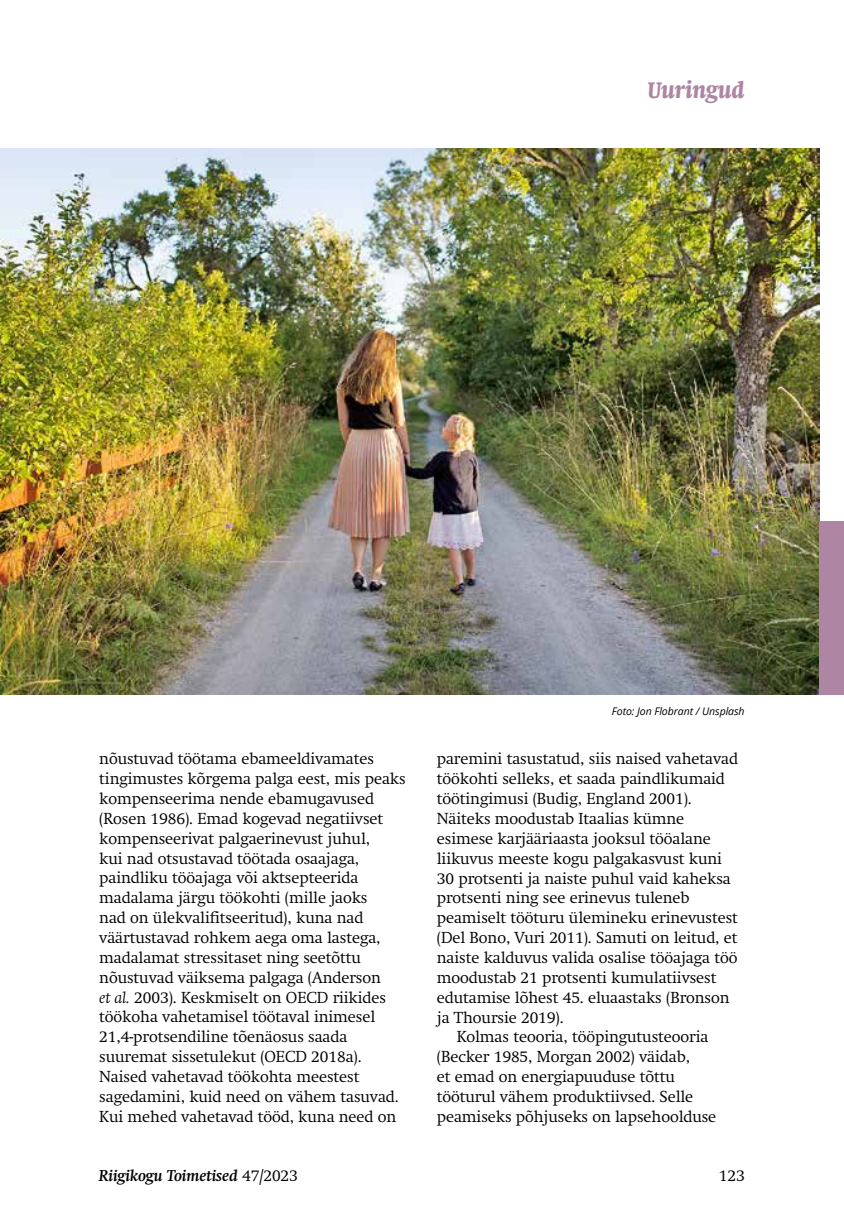
<style>
.page{position:relative;width:844px;height:1216px;background:#fff}
.page>*{position:absolute;margin:0;border:0;box-sizing:border-box;transform-origin:0 0}
.t1{font:italic 700 condensed 24.5px "Swift";letter-spacing:-.005em;color:#ae86a3}
.t2{font:300 15.75px/19.8px "Swift";letter-spacing:-.005em;color:#000}
.t3{font:italic 700 15.75px "Swift";letter-spacing:-.005em;color:#000}
.t4{font:italic 10.5px "Open Sans";letter-spacing:-.005em;color:#000}
.s1{font-style:italic}
.s2{font-weight:300;font-style:normal}
</style>
<div class="page">
<img style="left:0;top:149px;width:819px;height:545px">
<div style="left:819px;top:521px;width:24px;height:173px;background:#ae86a3"></div>
<h1 class="t1" style="left:647px;top:76px;width:98px">Uuringud</h1>
<p class="t4" style="left:611px;top:704px;width:134px">Foto: Jon Flobrant / Unsplash</p>
<p class="t2" style="left:99px;top:749px;width:308px">nõustuvad töötama ebameeldivamates tingimustes kõrgema palga eest, mis peaks kompenseerima nende ebamugavused (Rosen 1986). Emad kogevad negatiivset kompenseerivat palgaerinevust juhul,<br>kui nad otsustavad töötada osaajaga, paindliku tööajaga või aktsepteerida madalama järgu töökohti (mille jaoks<br>nad on ülekvalifitseeritud), kuna nad väärtustavad rohkem aega oma lastega, madalamat stressitaset ning seetõttu nõustuvad väiksema palgaga (Anderson<br><span class="s1">et al.</span> 2003). Keskmiselt on OECD riikides töökoha vahetamisel töötaval inimesel 21,4-protsendiline tõenäosus saada suuremat sissetulekut (OECD 2018a).<br>Naised vahetavad töökohta meestest sagedamini, kuid need on vähem tasuvad.<br>Kui mehed vahetavad tööd, kuna need on</p>
<p class="t2" style="left:437px;top:749px;width:302px">paremini tasustatud, siis naised vahetavad</p>
<p class="t2" style="left:437px;top:769px;width:289px">töökohti selleks, et saada paindlikumaid</p>
<p class="t2" style="left:437px;top:788px;width:256px">töötingimusi (Budig, England 2001).</p>
<p class="t2" style="left:437px;top:808px;width:249px">Näiteks moodustab Itaalias kümne</p>
<p class="t2" style="left:437px;top:828px;width:275px">esimese karjääriaasta jooksul tööalane</p>
<p class="t2" style="left:437px;top:848px;width:286px">liikuvus meeste kogu palgakasvust kuni</p>
<p class="t2" style="left:437px;top:868px;width:295px">30 protsenti ja naiste puhul vaid kaheksa</p>
<p class="t2" style="left:437px;top:888px;width:254px">protsenti ning see erinevus tuleneb</p>
<p class="t2" style="left:437px;top:908px;width:302px">peamiselt tööturu ülemineku erinevustest</p>
<p class="t2" style="left:437px;top:927px;width:302px">(Del Bono, Vuri 2011). Samuti on leitud, et</p>
<p class="t2" style="left:437px;top:947px;width:302px">naiste kalduvus valida osalise tööajaga töö</p>
<p class="t2" style="left:437px;top:967px;width:281px">moodustab 21 protsenti kumulatiivsest</p>
<p class="t2" style="left:437px;top:987px;width:294px">edutamise lõhest 45. eluaastaks (Bronson</p>
<p class="t2" style="left:437px;top:1007px;width:128px">ja Thoursie 2019).</p>
<p class="t2" style="left:456px;top:1027px;width:253px">Kolmas teooria, tööpingutusteooria</p>
<p class="t2" style="left:437px;top:1046px;width:254px">(Becker 1985, Morgan 2002) väidab,</p>
<p class="t2" style="left:437px;top:1066px;width:239px">et emad on energiapuuduse tõttu</p>
<p class="t2" style="left:437px;top:1086px;width:258px">tööturul vähem produktiivsed. Selle</p>
<p class="t2" style="left:437px;top:1106px;width:281px">peamiseks põhjuseks on lapsehoolduse</p>
<p class="t3" style="left:99px;top:1166px;width:200px">Riigikogu Toimetised <span class="s2">47/2023</span></p>
<p class="t2" style="left:718px;top:1165px;width:27px">123</p>
</div>
